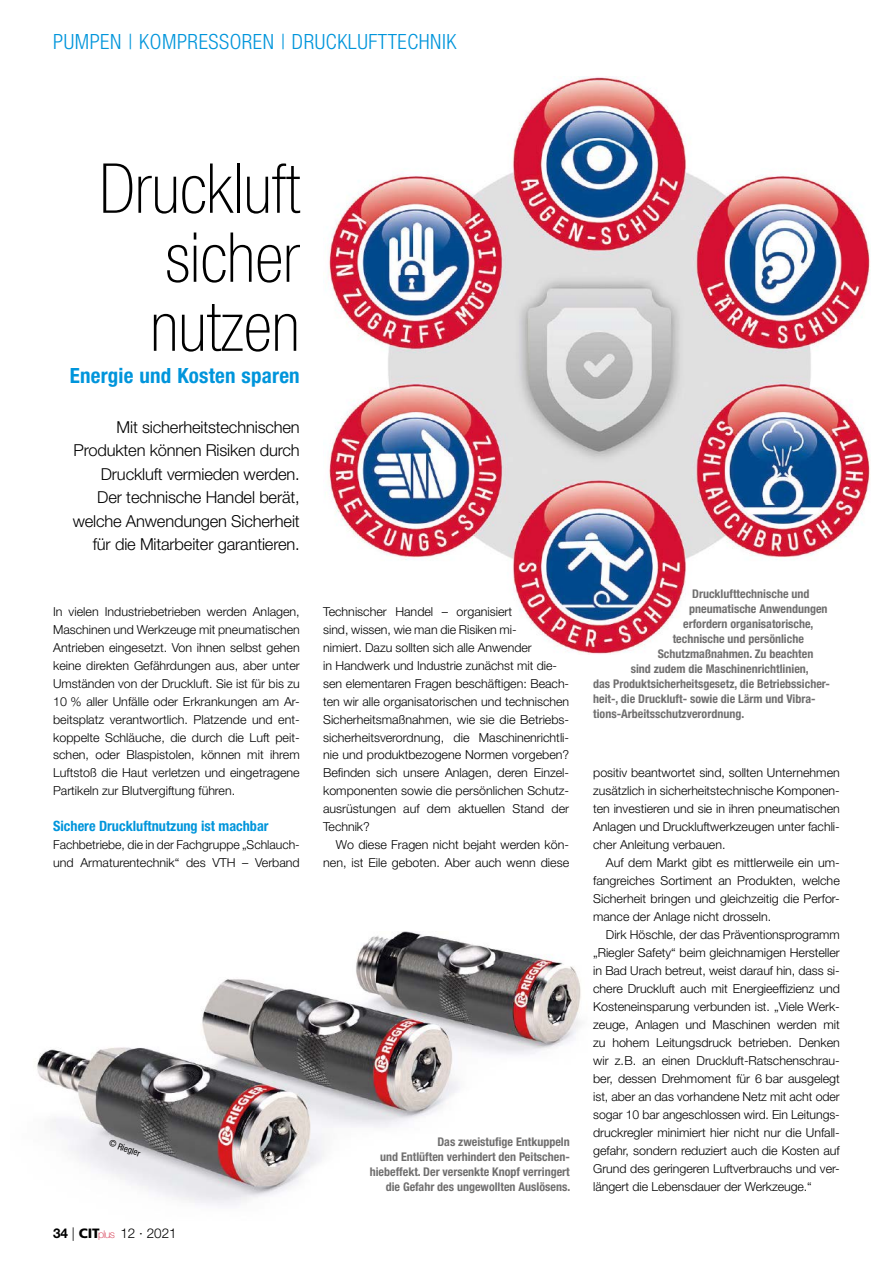
<style>
.page{position:relative;width:893px;height:1263px;background:#fff}
.page>*{position:absolute;margin:0;border:0;box-sizing:border-box;transform-origin:0 0}
.t1{font:100 condensed 69px/69px "Helvetica Neue LT Std";color:#000;text-align:justify}
.t2{font:300 condensed 21px "Helvetica Neue LT Std";letter-spacing:.025em;color:#0095db}
.t3{font:700 condensed 21px "Helvetica Neue LT Std";letter-spacing:.01em;color:#0095db}
.t4{font:300 16.5px/23.5px "Helvetica Neue LT Std";letter-spacing:-.01em;color:#000;text-align:right}
.t5{font:700 condensed 14.25px "Helvetica Neue LT Std";color:#0095db}
.t6{font:300 13.5px "Helvetica Neue LT Std";color:#000}
.t7{font:300 12.3px/18px "Helvetica Neue LT Std";color:#000;text-align:justify}
.t8{font:700 condensed 12px/15px "Helvetica Neue LT Std";color:#706f6f;text-align:right}
.t9{font:condensed 9px "Helvetica Neue LT Std";color:#000}
.s1{font-weight:700}
.s2{font-family:"Frutiger LT Com";font-weight:900}
.s3{font-weight:100;font-size:10.65px;color:#ce1531}
</style>
<div class="page">
<img style="left:37px;top:932px;width:544px;height:273px">
<img style="left:329px;top:77px;width:542px;height:577px">
<h2 class="t2" style="left:53px;top:29px;width:404px">PUMPEN | KOMPRESSOREN | DRUCKLUFTTECHNIK</h2>
<h1 class="t1" style="left:150px;top:153px;width:151px;text-indent:-51px">Druckluft sicher nutzen</h1>
<h2 class="t3" style="left:70px;top:363px;width:232px">Energie und Kosten sparen</h2>
<h3 class="t4" style="left:73px;top:415px;width:229px">Mit sicherheitstechnischen<br>Produkten können Risiken durch<br>Druckluft vermieden werden.<br>Der technische Handel berät, welche Anwendungen Sicherheit für die Mitarbeiter garantieren.</h3>
<p class="t7" style="left:53px;top:602px;width:248px">In vielen Industriebetrieben werden Anlagen, Maschinen und Werkzeuge mit pneumatischen Antrieben eingesetzt. Von ihnen selbst gehen keine direkten Gefährdungen aus, aber unter Umständen von der Druckluft. Sie ist für bis zu 10 % aller Unfälle oder Erkrankungen am Ar&shy;beitsplatz verantwortlich. Platzende und ent&shy;koppelte Schläuche, die durch die Luft peit&shy;schen, oder Blaspistolen, können mit ihrem Luftstoß die Haut verletzen und eingetragene Partikeln zur Blutvergiftung führen.</p>
<p class="t5" style="left:53px;top:818px;width:217px">Sichere Druckluftnutzung ist machbar</p>
<p class="t7" style="left:53px;top:836px;width:248px">Fachbetriebe, die in der Fachgruppe „Schlauch&shy;und Armaturentechnik“ des VTH – Verband</p>
<p class="t7" style="left:323px;top:602px;width:248px;text-align:left">Technischer Handel – organisiert<br>sind, wissen, wie man die Risiken mi-<br>nimiert. Dazu sollten sich alle Anwender<br>in Handwerk und Industrie zunächst mit die&shy;sen elementaren Fragen beschäftigen: Beach&shy;ten wir alle organisatorischen und technischen Sicherheitsmaßnahmen, wie sie die Betriebs&shy;sicherheitsverordnung, die Maschinenrichtli&shy;nie und produktbezogene Normen vorgeben?<br>Befinden sich unsere Anlagen, deren Einzel&shy;komponenten sowie die persönlichen Schutz&shy;ausrüstungen auf dem aktuellen Stand der Technik?</p>
<p class="t7" style="left:323px;top:836px;width:248px;text-align:right">Wo diese Fragen nicht bejaht werden kön&shy;nen, ist Eile geboten. Aber auch wenn diese</p>
<p class="t9" style="left:111px;top:1137px;width:34px;rotate:20deg">© Riegler</p>
<p class="t6" style="left:53px;top:1224px;width:125px"><span class="s1">34</span> | <span class="s2">CIT</span><span class="s3">plus</span> 12 · 2021</p>
<p class="t8" style="left:370px;top:1134px;width:202px">Das zweistufige Entkuppeln<br>und Entlüften verhindert den Peitschen&shy;hiebeffekt. Der versenkte Knopf verringert die Gefahr des ungewollten Auslösens.</p>
<p class="t8" style="left:692px;top:586px;width:119px">Drucklufttechnische und</p>
<p class="t8" style="left:689px;top:601px;width:140px">pneumatische Anwendungen</p>
<p class="t8" style="left:683px;top:616px;width:132px">erfordern organisatorische,</p>
<p class="t8" style="left:673px;top:631px;width:133px">technische und persönliche</p>
<p class="t8" style="left:658px;top:646px;width:157px">Schutzmaßnahmen. Zu beachten</p>
<p class="t8" style="left:631px;top:661px;width:180px">sind zudem die Maschinenrichtlinien,</p>
<p class="t8" style="left:593px;top:676px;width:238px">das Produktsicherheitsgesetz, die Betriebssicher-</p>
<p class="t8" style="left:593px;top:691px;width:224px">heit-, die Druckluft- sowie die Lärm und Vibra-</p>
<p class="t8" style="left:593px;top:706px;width:153px">tions-Arbeitsschutzverordnung.</p>
<p class="t7" style="left:593px;top:764px;width:248px">positiv beantwortet sind, sollten Unternehmen zusätzlich in sicherheitstechnische Komponen&shy;ten investieren und sie in ihren pneumatischen Anlagen und Druckluftwerkzeugen unter fachli&shy;cher Anleitung verbauen.</p>
<p class="t7" style="left:593px;top:854px;width:248px;text-indent:13px">Auf dem Markt gibt es mittlerweile ein um&shy;fangreiches Sortiment an Produkten, welche Sicherheit bringen und gleichzeitig die Perfor&shy;mance der Anlage nicht drosseln.</p>
<p class="t7" style="left:593px;top:925px;width:248px;text-indent:13px">Dirk Höschle, der das Präventionsprogramm „Riegler Safety“ beim gleichnamigen Hersteller in Bad Urach betreut, weist darauf hin, dass si&shy;chere Druckluft auch mit Energieeffizienz und Kosteneinsparung verbunden ist. „Viele Werk&shy;zeuge, Anlagen und Maschinen werden mit zu hohem Leitungsdruck betrieben. Denken wir z.B. an einen Druckluft-Ratschenschrau&shy;ber, dessen Drehmoment für 6 bar ausgelegt ist, aber an das vorhandene Netz mit acht oder sogar 10 bar angeschlossen wird. Ein Leitungs&shy;druckregler minimiert hier nicht nur die Unfall&shy;gefahr, sondern reduziert auch die Kosten auf Grund des geringeren Luftverbrauchs und ver&shy;längert die Lebensdauer der Werkzeuge.“</p>
</div>
